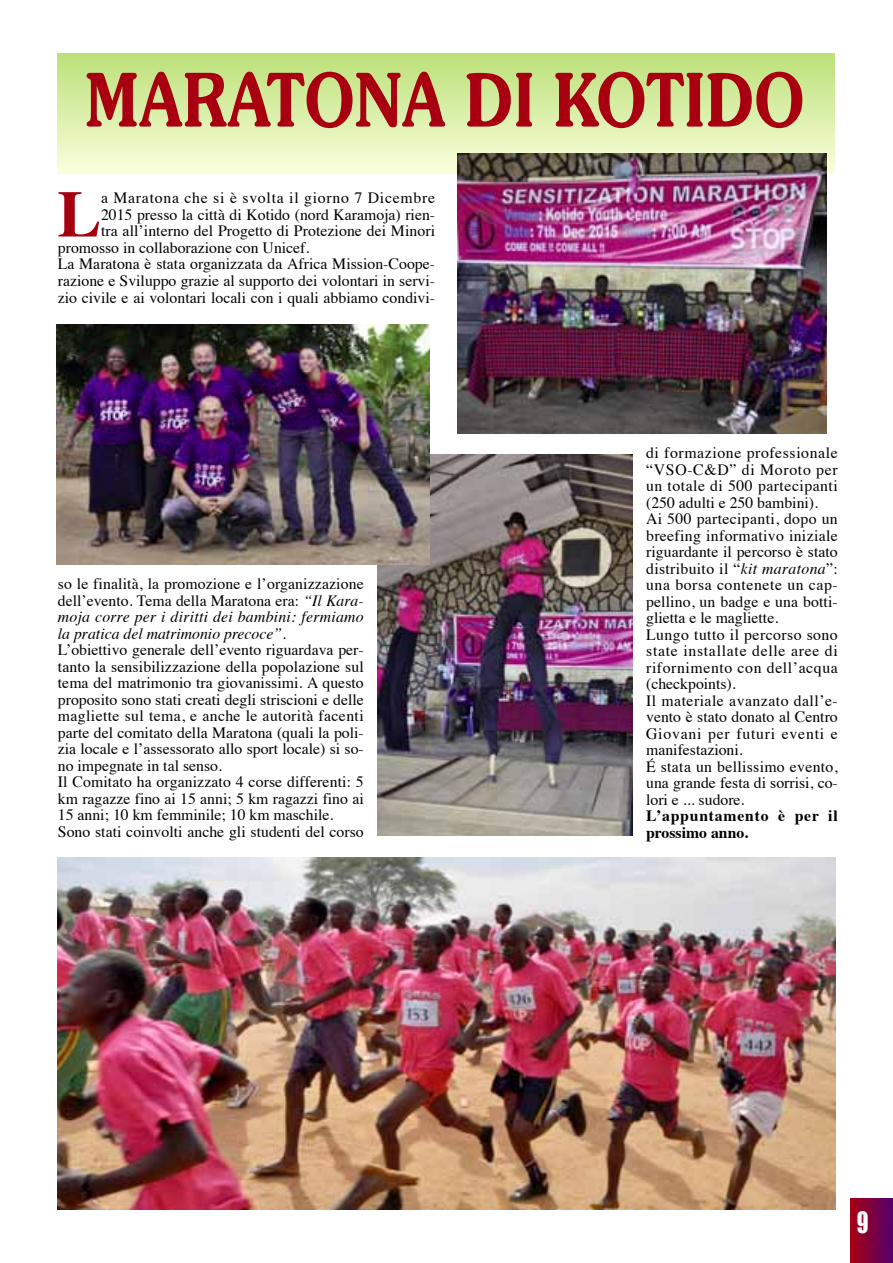
<style>
.page{position:relative;width:893px;height:1263px;background:#fff}
.page>*{position:absolute;margin:0;border:0;box-sizing:border-box;transform-origin:0 0}
.t1{font:600 74.4px "Souvenir IT Cby BT";color:#a80011;scale:.8 1}
.t2{font:700 65.55px "Times";color:#a50010}
.t3{font:27px "Impact";color:#fff;scale:.8 1}
.t4{font:15.75px/16.5px "Times";color:#000}
.t5{font:15.75px/16.5px "Times";letter-spacing:.02em;color:#000}
.t6{font:15.75px "Times";letter-spacing:.045em;color:#000}
.t7{font:700 15.75px/16.5px "Times";letter-spacing:.05em;color:#000}
.s1{font-style:italic}
</style>
<div class="page">
<div style="left:851px;top:1199px;width:42px;height:64px;background:linear-gradient(to right,#a50014,#56006b)"></div>
<div style="left:57px;top:53px;width:778px;height:120px;background:linear-gradient(to bottom,#bbe078,#f9fedb)"></div>
<img style="left:457px;top:153px;width:370px;height:280px">
<img style="left:58px;top:858px;width:778px;height:351px">
<img style="left:377px;top:455px;width:256px;height:381px">
<img style="left:57px;top:325px;width:373px;height:240px">
<h1 class="t1" style="left:85px;top:53px;width:901px">MARATONA DI KOTIDO</h1>
<h2 class="t2" style="left:57px;top:187px;width:45px">L</h2>
<p class="t6" style="left:101px;top:192px;width:336px">a Maratona che si è svolta il giorno 7 Dicembre</p>
<p class="t4" style="left:101px;top:208px;width:336px">2015 presso la città di Kotido (nord Karamoja) rien-</p>
<p class="t4" style="left:101px;top:224px;width:336px">tra all’interno del Progetto di Protezione dei Minori</p>
<p class="t4" style="left:58px;top:241px;width:253px">promosso in collaborazione con Unicef.</p>
<p class="t4" style="left:58px;top:257px;width:379px">La Maratona è stata organizzata da Africa Mission-Coope-</p>
<p class="t4" style="left:58px;top:274px;width:379px">razione e Sviluppo grazie al supporto dei volontari in servi-</p>
<p class="t4" style="left:58px;top:290px;width:379px">zio civile e ai volontari locali con i quali abbiamo condivi-</p>
<p class="t4" style="left:58px;top:577px;width:307px">so le finalità, la promozione e l’organizzazione dell’evento. Tema della Maratona era: <span class="s1">“Il Kara&shy;moja corre per i diritti dei bambini: fermiamo la pratica del matrimonio precoce”</span>.<br>L’obiettivo generale dell’evento riguardava per&shy;tanto la sensibilizzazione della popolazione sul tema del matrimonio tra giovanissimi. A questo proposito sono stati creati degli striscioni e delle magliette sul tema, e anche le autorità facenti parte del comitato della Maratona (quali la poli&shy;zia locale e l’assessorato allo sport locale) si so&shy;no impegnate in tal senso.<br>Il Comitato ha organizzato 4 corse differenti: 5 km ragazze fino ai 15 anni; 5 km ragazzi fino ai 15 anni; 10 km femminile; 10 km maschile.<br>Sono stati coinvolti anche gli studenti del corso</p>
<p class="t5" style="left:646px;top:446px;width:193px">di formazione professionale “VSO-C&amp;D” di Moroto per un totale di 500 partecipanti (250 adulti e 250 bambini).<br>Ai 500 partecipanti, dopo un breefing informativo iniziale riguardante il percorso è stato distribuito il “<span class="s1">kit maratona</span>”: una borsa contenete un cap&shy;pellino, un badge e una botti&shy;glietta e le magliette.<br>Lungo tutto il percorso sono state installate delle aree di rifornimento con dell’acqua (checkpoints).<br>Il materiale avanzato dall’e&shy;vento è stato donato al Centro<br>Giovani per futuri eventi e manifestazioni.<br>É stata un bellissimo evento, una grande festa di sorrisi, co&shy;lori e ... sudore.</p>
<p class="t7" style="left:646px;top:809px;width:193px">L’appuntamento è per il prossimo anno.</p>
<h3 class="t3" style="left:857px;top:1205px;width:16px">9</h3>
</div>
